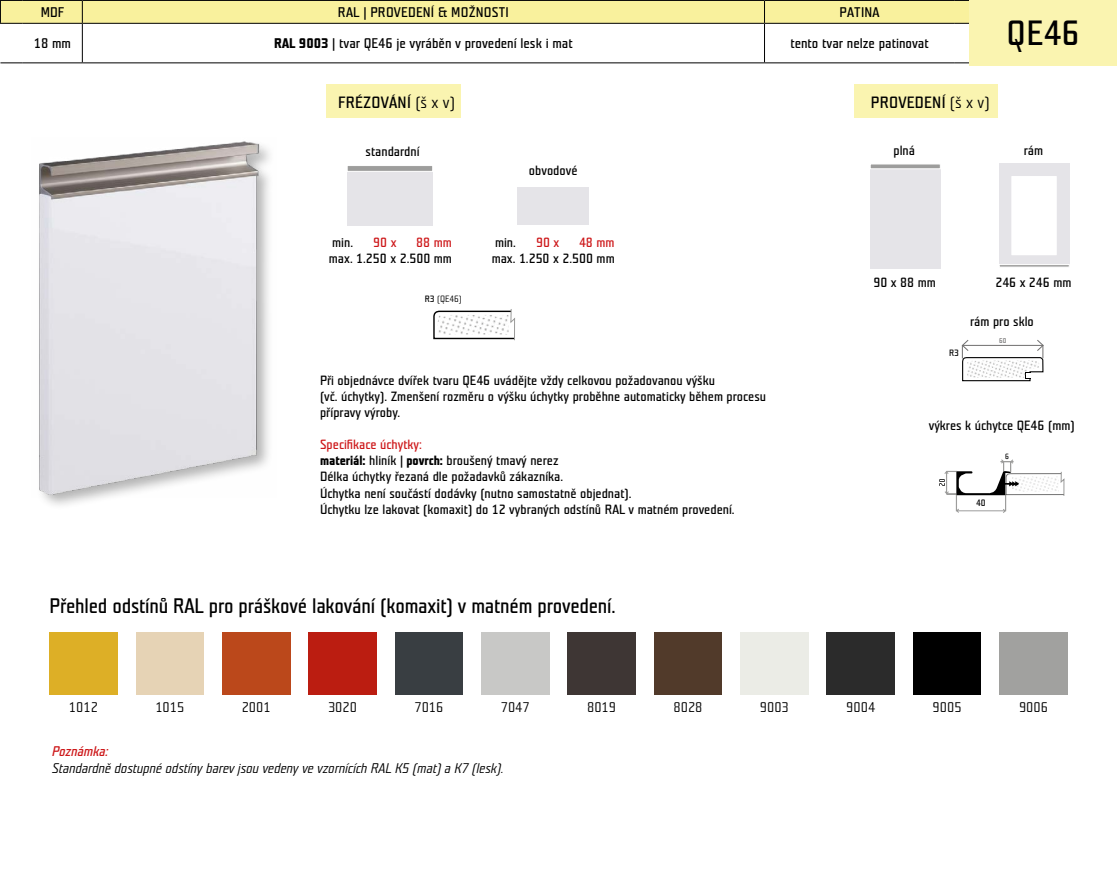
<style>
.page{position:relative;width:1117px;height:893px;background:#fff}
.page>*{position:absolute;margin:0;border:0;box-sizing:border-box;transform-origin:0 0}
.t1{font:35px "Teuton Normal";color:#000}
.t2{font:21px "Teuton Normal";letter-spacing:-.01em;color:#000}
.t3{font:16.45px "Teuton Normal";letter-spacing:.015em;color:#000}
.t4{font:14px "Teuton Normal";color:#000}
.t5{font:italic 700 14px "Teuton Weiss";letter-spacing:-.01em;color:#000}
.t6{font:700 14px "Teuton Weiss";color:#000}
.t7{font:italic 14px "Teuton Normal";letter-spacing:-.01em;color:#cd1719}
.t8{font:13.47px/16.1px "Teuton Normal";color:#000}
.t9{font:13.47px "Teuton Normal";color:#cd1719}
.t10{font:9.28px "Teuton Normal";color:#000}
.t11{font:700 9.1px "Teuton Weiss";color:#000}
.t12{font:9.1px "Teuton Normal";color:#000}
.t13{font:6.83px "Teuton Normal";color:#706f6f}
.s1{font-weight:700}
.s2{font-family:"Teuton Weiss";font-weight:700}
.s3{font-family:"Teuton Normal";font-weight:400}
.s4{color:#cd1719}
</style>
<div class="page">
<div style="left:326px;top:85px;width:134px;height:33px;background:#faf4b0"></div>
<div style="left:854px;top:85px;width:143px;height:33px;background:#faf4b0"></div>
<div style="left:36px;top:139px;width:239px;height:371px;background:#000;opacity:.3"></div>
<img style="left:36px;top:139px;width:239px;height:358px">
<hr style="left:82px;top:24px;width:1px;height:38px;background:#000">
<hr style="left:764px;top:24px;width:1px;height:38px;background:#000">
<svg style="left:0;top:62px;width:23px;height:1px"></svg>
<hr style="left:23px;top:62px;width:59px;height:1px;background:#000">
<hr style="left:82px;top:62px;width:682px;height:1px;background:#000">
<hr style="left:764px;top:62px;width:189px;height:1px;background:#000">
<svg style="left:953px;top:62px;width:15px;height:1px"></svg>
<svg style="left:0;top:0;width:968px;height:24px;background:#e4dc90"></svg>
<div style="left:968px;top:0;width:148px;height:65px;background:#faf4b0"></div>
<svg style="left:433px;top:309px;width:82px;height:32px"></svg>
<img style="left:437px;top:315px;width:71px;height:20px">
<div style="left:347px;top:165px;width:85px;height:60px;background:#e5e4e8"></div>
<div style="left:347px;top:165px;width:86px;height:7px;background:#9d9d9c;border:1px solid #fff"></div>
<div style="left:869px;top:164px;width:71px;height:105px;background:#e5e4e8"></div>
<svg style="left:869px;top:164px;width:71px;height:5px"></svg>
<div style="left:998px;top:164px;width:70px;height:103px;background:#e5e4e8"></div>
<div style="left:1011px;top:176px;width:45px;height:79px;background:#fff"></div>
<div style="left:998px;top:264px;width:71px;height:3px;background:#9d9d9c;border:1px solid #fff"></div>
<svg style="left:939px;top:454px;width:125px;height:59px"></svg>
<div style="left:516px;top:187px;width:72px;height:38px;background:#e5e4e8"></div>
<svg style="left:961px;top:340px;width:82px;height:42px"></svg>
<div style="left:50px;top:632px;width:67px;height:63px;background:#ddaf26"></div>
<div style="left:222px;top:632px;width:68px;height:63px;background:#bb481b"></div>
<div style="left:309px;top:632px;width:67px;height:63px;background:#bb1d11"></div>
<div style="left:395px;top:632px;width:67px;height:63px;background:#393e42"></div>
<div style="left:567px;top:632px;width:68px;height:63px;background:#3e3634"></div>
<div style="left:654px;top:632px;width:67px;height:63px;background:#513a2a"></div>
<div style="left:826px;top:632px;width:68px;height:63px;background:#2b2b2b"></div>
<div style="left:913px;top:632px;width:67px;height:63px;background:#000"></div>
<p class="t4" style="left:41px;top:5px;width:25px">MDF</p>
<p class="t4" style="left:338px;top:5px;width:172px">RAL | PROVEDENÍ &amp; MOŽNOSTI</p>
<p class="t4" style="left:839px;top:5px;width:42px">PATINA</p>
<p class="t4" style="left:34px;top:36px;width:39px">18 mm</p>
<p class="t4" style="left:274px;top:36px;width:300px"><span class="s1">RAL 9003</span> | tvar QE46 je vyráběn v provedení lesk i mat</p>
<p class="t4" style="left:790px;top:36px;width:140px">tento tvar nelze patinovat</p>
<p class="t3" style="left:338px;top:94px;width:118px">FRÉZOVÁNÍ <span class="s2">(š x v)</span></p>
<p class="t3" style="left:870px;top:94px;width:120px">PROVEDENÍ <span class="s2">(š x v)</span></p>
<h1 class="t1" style="left:1006px;top:15px;width:75px">QE46</h1>
<p class="t8" style="left:365px;top:144px;width:56px">standardní</p>
<p class="t8" style="left:332px;top:235px;width:22px">min.</p>
<p class="t9" style="left:373px;top:236px;width:25px">90 x</p>
<p class="t9" style="left:416px;top:236px;width:37px">88 mm</p>
<p class="t8" style="left:329px;top:251px;width:124px">max. 1.250 x 2.500 mm</p>
<p class="t11" style="left:424px;top:295px;width:39px"><span class="s3">R3</span> (QE46)</p>
<p class="t8" style="left:529px;top:163px;width:50px">obvodové</p>
<p class="t8" style="left:495px;top:235px;width:22px">min.</p>
<p class="t9" style="left:536px;top:236px;width:25px">90 x</p>
<p class="t9" style="left:579px;top:236px;width:37px">48 mm</p>
<p class="t8" style="left:491px;top:251px;width:124px">max. 1.250 x 2.500 mm</p>
<p class="t8" style="left:320px;top:373px;width:447px">Při objednávce dvířek tvaru QE46 uvádějte vždy celkovou požadovanou výšku<br>(vč. úchytky). Zmenšení rozměru o výšku úchytky proběhne automaticky během procesu přípravy výroby.</p>
<p class="t8" style="left:320px;top:437px;width:416px"><span class="s4">Specifikace úchytky:<br></span><span class="s1">materiál:</span> hliník | <span class="s1">povrch:</span> broušený tmavý nerez<br>Délka úchytky řezaná dle požadavků zákazníka.<br>Úchytka není součástí dodávky (nutno samostatně objednat).<br>Úchytku lze lakovat (komaxit) do 12 vybraných odstínů RAL v matném provedení.</p>
<h2 class="t2" style="left:50px;top:595px;width:567px">Přehled odstínů RAL pro práškové lakování (komaxit) v matném provedení.</h2>
<p class="t8" style="left:893px;top:143px;width:23px">plná</p>
<p class="t8" style="left:1023px;top:143px;width:21px">rám</p>
<p class="t8" style="left:873px;top:275px;width:64px">90 x 88 mm</p>
<p class="t8" style="left:995px;top:275px;width:78px">246 x 246 mm</p>
<p class="t8" style="left:969px;top:314px;width:65px">rám pro sklo</p>
<p class="t12" style="left:948px;top:348px;width:11px">R3</p>
<p class="t13" style="left:998px;top:338px;width:9px">60</p>
<p class="t8" style="left:928px;top:417px;width:147px">výkres k úchytce QE46 (mm)</p>
<p class="t10" style="left:975px;top:498px;width:11px">40</p>
<p class="t6" style="left:69px;top:700px;width:30px">1012</p>
<p class="t6" style="left:155px;top:700px;width:30px">1015</p>
<p class="t6" style="left:242px;top:700px;width:30px">2001</p>
<p class="t6" style="left:328px;top:700px;width:30px">3020</p>
<p class="t6" style="left:414px;top:700px;width:30px">7016</p>
<p class="t6" style="left:500px;top:700px;width:30px">7047</p>
<p class="t6" style="left:587px;top:700px;width:30px">8019</p>
<p class="t6" style="left:673px;top:700px;width:30px">8028</p>
<p class="t6" style="left:759px;top:700px;width:30px">9003</p>
<p class="t6" style="left:846px;top:700px;width:30px">9004</p>
<p class="t6" style="left:932px;top:700px;width:30px">9005</p>
<p class="t6" style="left:1018px;top:700px;width:30px">9006</p>
<p class="t7" style="left:52px;top:745px;width:58px">Poznámka:</p>
<p class="t5" style="left:52px;top:761px;width:453px">Standardně dostupné odstíny barev jsou vedeny ve vzornících RAL K5 (mat) a K7 (lesk).</p>
</div>
